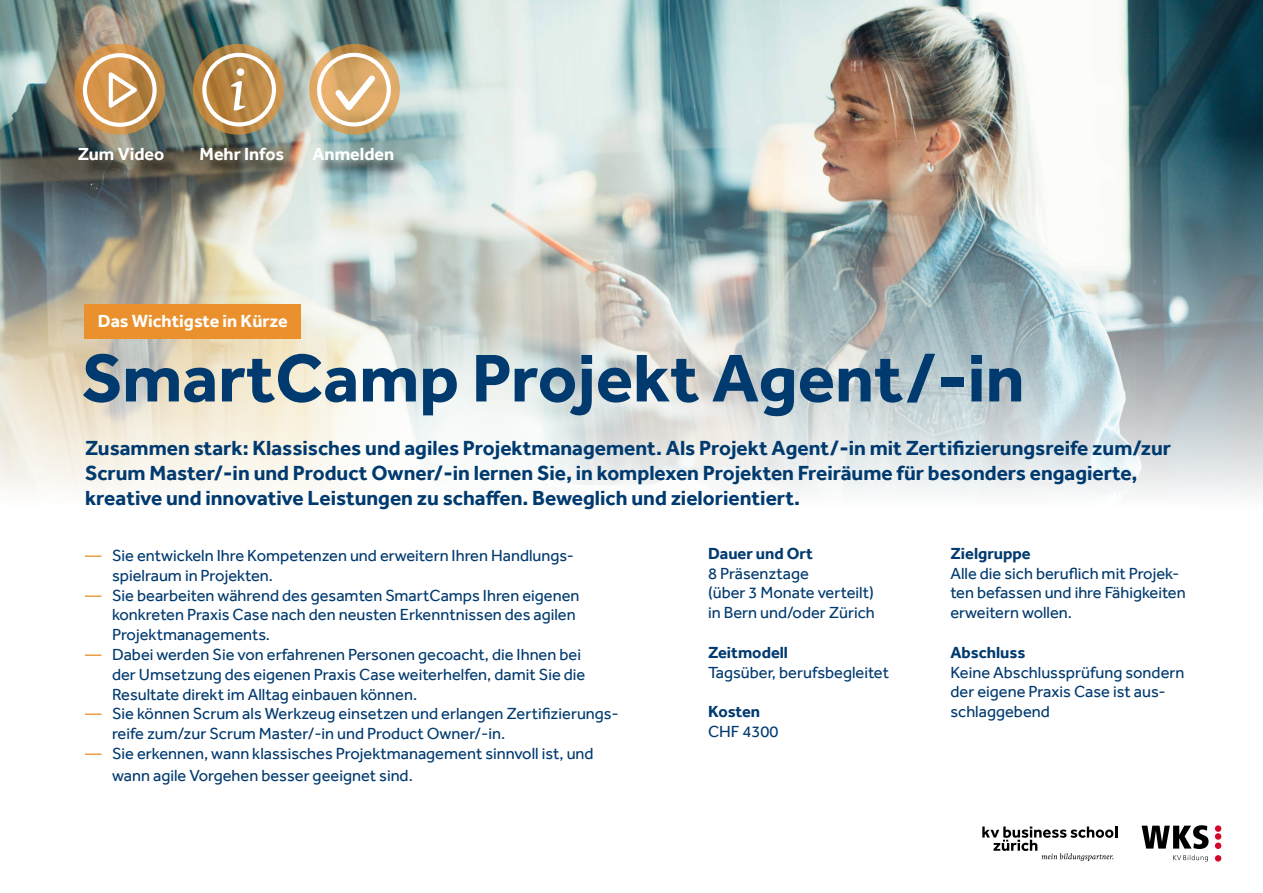
<style>
.page{position:relative;width:1263px;height:893px;background:#fff}
.page>*{position:absolute;margin:0;border:0;box-sizing:border-box;transform-origin:0 0}
.t1{font:700 69.6px "Effra";color:#003a6f}
.t2{font:italic 500 55.65px "Feijoa";color:#fff}
.t3{font:700 21px/25.2px "Effra";color:#003a6f}
.t4{font:700 18px "Effra";color:#fff}
.t5{font:16.5px/19.8px "Effra";color:#003a6f}
.t6{font:700 16.5px "Effra";color:#003a6f}
.s1{color:#ea912e}
</style>
<div class="page">
<img style="left:0;top:0;width:1263px;height:122px">
<img style="left:0;top:122px;width:1263px;height:372px">
<div style="left:84px;top:304px;width:217px;height:35px;background:#ea912e"></div>
<div style="left:203px;top:151px;width:99px;height:27px;background:#000;opacity:.75"></div>
<svg style="left:193px;top:44px;width:91px;height:91px"></svg>
<svg style="left:202px;top:53px;width:74px;height:73px;background:#c29a64"></svg>
<div style="left:316px;top:151px;width:96px;height:27px;background:#000;opacity:.75"></div>
<svg style="left:309px;top:44px;width:91px;height:91px"></svg>
<svg style="left:317px;top:53px;width:74px;height:73px"></svg>
<svg style="left:982px;top:826px;width:135px;height:35px"></svg>
<svg style="left:1142px;top:825px;width:66px;height:24px"></svg>
<div style="left:1215px;top:825px;width:6px;height:7px;background:#d3072a;border-radius:50%"></div>
<div style="left:1215px;top:833px;width:6px;height:7px;background:#d3072a;border-radius:50%"></div>
<div style="left:1215px;top:842px;width:6px;height:7px;background:#d3072a;border-radius:50%"></div>
<div style="left:1215px;top:855px;width:6px;height:7px;background:#d3072a;border-radius:50%"></div>
<svg style="left:1173px;top:855px;width:35px;height:7px"></svg>
<div style="left:81px;top:151px;width:101px;height:28px;background:#000;opacity:.75"></div>
<svg style="left:74px;top:44px;width:91px;height:91px"></svg>
<svg style="left:83px;top:53px;width:74px;height:74px"></svg>
<p class="t4" style="left:78px;top:143px;width:88px">Zum Video</p>
<h2 class="t2" style="left:229px;top:54px;width:19px">i</h2>
<p class="t4" style="left:200px;top:143px;width:86px">Mehr Infos</p>
<p class="t4" style="left:312px;top:143px;width:83px">Anmelden</p>
<p class="t4" style="left:98px;top:310px;width:191px">Das Wichtigste in Kürze</p>
<h1 class="t1" style="left:82px;top:336px;width:944px">SmartCamp Projekt Agent/-in</h1>
<p class="t3" style="left:85px;top:435px;width:1088px">Zusammen stark: Klassisches und agiles Projektmanagement. Als Projekt Agent/-in mit Zertifizierungsreife zum/zur<br>Scrum Master/-in und Product Owner/-in lernen Sie, in komplexen Projekten Freiräume für besonders engagierte, kreative und innovative Leistungen zu schaffen. Beweglich und zielorientiert.</p>
<p class="t5" style="left:112px;top:545px;width:464px;text-indent:-27px"><span class="s1">—</span> Sie entwickeln Ihre Kompetenzen und erweitern Ihren Handlungs&shy;spielraum in Projekten.</p>
<p class="t5" style="left:112px;top:585px;width:469px;text-indent:-27px"><span class="s1">—</span> Sie bearbeiten während des gesamten SmartCamps Ihren eigenen konkreten Praxis Case nach den neusten Erkenntnissen des agilen<br>Projektmanagements.</p>
<p class="t5" style="left:112px;top:644px;width:475px;text-indent:-27px"><span class="s1">—</span> Dabei werden Sie von erfahrenen Personen gecoacht, die Ihnen bei der Umsetzung des eigenen Praxis Case weiterhelfen, damit Sie die<br>Resultate direkt im Alltag einbauen können.</p>
<p class="t5" style="left:112px;top:704px;width:508px;text-indent:-27px"><span class="s1">—</span> Sie können Scrum als Werkzeug einsetzen und erlangen Zertifizierungs&shy;reife zum/zur Scrum Master/-in und Product Owner/-in.</p>
<p class="t5" style="left:112px;top:742px;width:483px;line-height:21.6px;text-indent:-27px"><span class="s1">—</span> Sie erkennen, wann klassisches Projektmanagement sinnvoll ist, und wann agile Vorgehen besser geeignet sind.</p>
<p class="t6" style="left:708px;top:543px;width:106px">Dauer und Ort</p>
<p class="t5" style="left:708px;top:563px;width:168px">8 Präsenztage<br>(über 3 Monate verteilt) in Bern und/oder Zürich</p>
<p class="t6" style="left:708px;top:642px;width:82px">Zeitmodell</p>
<p class="t5" style="left:708px;top:662px;width:183px">Tagsüber, berufsbegleitet</p>
<p class="t6" style="left:708px;top:702px;width:54px">Kosten</p>
<p class="t5" style="left:708px;top:721px;width:72px">CHF 4300</p>
<p class="t6" style="left:950px;top:543px;width:82px">Zielgruppe</p>
<p class="t5" style="left:950px;top:563px;width:237px">Alle die sich beruflich mit Projek&shy;ten befassen und ihre Fähigkeiten erweitern wollen.</p>
<p class="t6" style="left:950px;top:642px;width:76px">Abschluss</p>
<p class="t5" style="left:950px;top:662px;width:236px">Keine Abschlussprüfung sondern der eigene Praxis Case ist aus&shy;schlaggebend</p>
</div>
